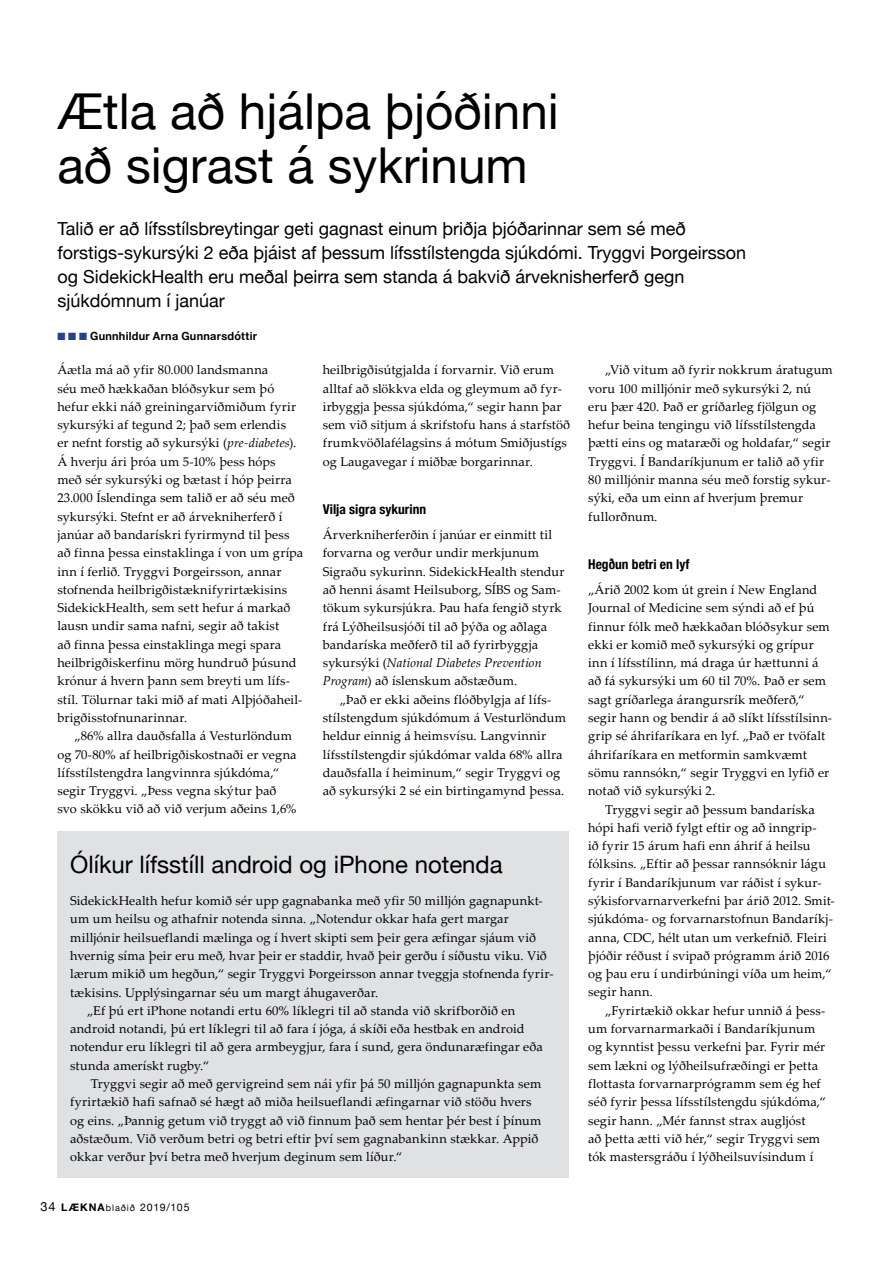
<style>
.page{position:relative;width:893px;height:1263px;background:#fff}
.page>*{position:absolute;margin:0;border:0;box-sizing:border-box;transform-origin:0 0}
.t1{font:49.5px/54px "Helvetica Neue";color:#000}
.t2{font:24px "Helvetica Neue";color:#000}
.t3{font:18px/24px "Helvetica Neue";color:#000}
.t4{font:700 condensed 13.5px "Helvetica Neue";color:#000}
.t5{font:12.75px/18.3px "Palatino Linotype";letter-spacing:.01em;color:#000}
.t6{font:700 11.25px "Helvetica Neue";letter-spacing:.025em;color:#000}
.t7{font:10.5px "Helvetica Neue";letter-spacing:.07em;color:#000}
.s1{color:#25408f}
.s2{font-style:italic}
.s3{font-size:12.75px}
.s4{font-weight:700}
.s5{font-size:9px}
</style>
<div class="page">
<div style="left:57px;top:831px;width:512px;height:347px;background:#e0e1e2"></div>
<h1 class="t1" style="left:57px;top:87px;width:503px">Ætla að hjálpa þjóðinni að sigrast á sykrinum</h1>
<p class="t3" style="left:57px;top:218px;width:690px">Talið er að lífsstílsbreytingar geti gagnast einum þriðja þjóðarinnar sem sé með forstigs-sykursýki 2 eða þjáist af þessum lífsstílstengda sjúkdómi. Tryggvi Þorgeirsson og SidekickHealth eru meðal þeirra sem standa á bakvið árveknisherferð gegn sjúkdómnum í janúar</p>
<p class="t6" style="left:57px;top:328px;width:201px"><span class="s1">■</span> <span class="s1">■</span> <span class="s1">■</span> Gunnhildur Arna Gunnarsdóttir</p>
<p class="t5" style="left:57px;top:360px;width:247px">Áætla má að yfir 80.000 landsmanna<br>séu með hækkaðan blóðsykur sem þó hefur ekki náð greiningarviðmiðum fyrir sykursýki af tegund 2; það sem erlendis<br>er nefnt forstig að sykursýki (<span class="s2">pre-diabetes</span>).<br>Á hverju ári þróa um 5-10% þess hóps<br>með sér sykursýki og bætast í hóp þeirra 23.000 Íslendinga sem talið er að séu með sykursýki. Stefnt er að árvekniherferð í janúar að bandarískri fyrirmynd til þess að finna þessa einstaklinga í von um grípa inn í ferlið. Tryggvi Þorgeirsson, annar stofnenda heilbrigðistæknifyrirtækisins SidekickHealth, sem sett hefur á markað lausn undir sama nafni, segir að takist<br>að finna þessa einstaklinga megi spara heilbrigðiskerfinu mörg hundruð þúsund krónur á hvern þann sem breyti um lífs&shy;stíl. Tölurnar taki mið af mati Alþjóðaheil&shy;brigðisstofnunarinnar.</p>
<p class="t5" style="left:57px;top:726px;width:241px;text-indent:17px">„86% allra dauðsfalla á Vesturlöndum og 70-80% af heilbrigðiskostnaði er vegna lífsstílstengdra langvinnra sjúkdóma,“ segir Tryggvi. „Þess vegna skýtur það svo skökku við að við verjum aðeins 1,6%</p>
<p class="t5" style="left:323px;top:360px;width:249px">heilbrigðisútgjalda í forvarnir. Við erum alltaf að slökkva elda og gleymum að fyr&shy;irbyggja þessa sjúkdóma,“ segir hann þar sem við sitjum á skrifstofu hans á starfstöð frumkvöðlafélagsins á mótum Smiðjustígs og Laugavegar í miðbæ borgarinnar.</p>
<p class="t4" style="left:323px;top:498px;width:105px">Vilja sigra sykurinn</p>
<p class="t5" style="left:323px;top:525px;width:243px">Árverkniherferðin í janúar er einmitt til forvarna og verður undir merkjunum Sigraðu sykurinn. SidekickHealth stendur að henni ásamt Heilsuborg, SÍBS og Sam&shy;tökum sykursjúkra. Þau hafa fengið styrk frá Lýðheilsusjóði til að þýða og aðlaga bandaríska meðferð til að fyrirbyggja sykursýki (<span class="s2">National Diabetes Prevention Program</span>) að íslenskum aðstæðum.</p>
<p class="t5" style="left:323px;top:690px;width:245px;text-indent:17px">„Það er ekki aðeins flóðbylgja af lífs&shy;stílstengdum sjúkdómum á Vesturlöndum heldur einnig á heimsvísu. Langvinnir lífsstílstengdir sjúkdómar valda 68% allra dauðsfalla í heiminum,“ segir Tryggvi og að sykursýki 2 sé ein birtingamynd þessa.</p>
<h2 class="t2" style="left:70px;top:847px;width:434px">Ólíkur lífsstíll android og iPhone notenda</h2>
<p class="t5" style="left:70px;top:891px;width:474px">SidekickHealth hefur komið sér upp gagnabanka með yfir 50 milljón gagnapunkt-</p>
<p class="t5" style="left:70px;top:909px;width:440px">um um heilsu og athafnir notenda sinna. „Notendur okkar hafa gert margar</p>
<p class="t5" style="left:70px;top:928px;width:467px">milljónir heilsueflandi mælinga og í hvert skipti sem þeir gera æfingar sjáum við</p>
<p class="t5" style="left:70px;top:946px;width:478px">hvernig síma þeir eru með, hvar þeir er staddir, hvað þeir gerðu í síðustu viku. Við</p>
<p class="t5" style="left:70px;top:964px;width:485px">lærum mikið um hegðun,“ segir Tryggvi Þorgeirsson annar tveggja stofnenda fyrir-</p>
<p class="t5" style="left:70px;top:982px;width:310px">tækisins. Upplýsingarnar séu um margt áhugaverðar.</p>
<p class="t5" style="left:87px;top:1001px;width:430px">„Ef þú ert iPhone notandi ertu 60% líklegri til að standa við skrifborðið en</p>
<p class="t5" style="left:70px;top:1019px;width:456px">android notandi, þú ert líklegri til að fara í jóga, á skíði eða hestbak en android</p>
<p class="t5" style="left:70px;top:1037px;width:474px">notendur eru líklegri til að gera armbeygjur, fara í sund, gera öndunaræfingar eða</p>
<p class="t5" style="left:70px;top:1056px;width:140px">stunda amerískt rugby.“</p>
<p class="t5" style="left:91px;top:1074px;width:452px">Tryggvi segir að með gervigreind sem nái yfir þá 50 milljón gagnapunkta sem</p>
<p class="t5" style="left:70px;top:1092px;width:463px">fyrirtækið hafi safnað sé hægt að miða heilsueflandi æfingarnar við stöðu hvers</p>
<p class="t5" style="left:70px;top:1111px;width:473px">og eins. „Þannig getum við tryggt að við finnum það sem hentar þér best í þínum</p>
<p class="t5" style="left:70px;top:1129px;width:470px">aðstæðum. Við verðum betri og betri eftir því sem gagnabankinn stækkar. Appið</p>
<p class="t5" style="left:70px;top:1147px;width:334px">okkar verður því betra með hverjum deginum sem líður.“</p>
<p class="t7" style="left:40px;top:1200px;width:151px"><span class="s3">34</span> <span class="s4">LÆKNA</span><span class="s5">blaðið</span> 2019/105</p>
<p class="t5" style="left:588px;top:360px;width:246px;text-indent:17px">„Við vitum að fyrir nokkrum áratugum voru 100 milljónir með sykursýki 2, nú eru þær 420. Það er gríðarleg fjölgun og hefur beina tengingu við lífsstílstengda þætti eins og mataræði og holdafar,“ segir Tryggvi. Í Bandaríkjunum er talið að yfir 80 milljónir manna séu með forstig sykur&shy;sýki, eða um einn af hverjum þremur fullorðnum.</p>
<p class="t4" style="left:588px;top:553px;width:103px">Hegðun betri en lyf</p>
<p class="t5" style="left:588px;top:580px;width:245px">„Árið 2002 kom út grein í New England Journal of Medicine sem sýndi að ef þú finnur fólk með hækkaðan blóðsykur sem ekki er komið með sykursýki og grípur inn í lífsstílinn, má draga úr hættunni á að fá sykursýki um 60 til 70%. Það er sem sagt gríðarlega árangursrík meðferð,“ segir hann og bendir á að slíkt lífsstílsinn&shy;grip sé áhrifaríkara en lyf. „Það er tvöfalt áhrifaríkara en metformin samkvæmt sömu rannsókn,“ segir Tryggvi en lyfið er notað við sykursýki 2.</p>
<p class="t5" style="left:588px;top:799px;width:248px;text-indent:17px">Tryggvi segir að þessum bandaríska hópi hafi verið fylgt eftir og að inngrip-<br>ið fyrir 15 árum hafi enn áhrif á heilsu fólksins. „Eftir að þessar rannsóknir lágu fyrir í Bandaríkjunum var ráðist í sykur&shy;sýkisforvarnarverkefni þar árið 2012. Smit&shy;sjúkdóma- og forvarnarstofnun Bandaríkj&shy;anna, CDC, hélt utan um verkefnið. Fleiri þjóðir réðust í svipað prógramm árið 2016 og þau eru í undirbúningi víða um heim,“ segir hann.</p>
<p class="t5" style="left:588px;top:1001px;width:239px;text-indent:17px">„Fyrirtækið okkar hefur unnið á þess&shy;um forvarnarmarkaði í Bandaríkjunum og kynntist þessu verkefni þar. Fyrir mér sem lækni og lýðheilsufræðingi er þetta flottasta forvarnarprógramm sem ég hef séð fyrir þessa lífsstílstengdu sjúkdóma,“ segir hann. „Mér fannst strax augljóst<br>að þetta ætti við hér,“ segir Tryggvi sem tók mastersgráðu í lýðheilsuvísindum í</p>
</div>
